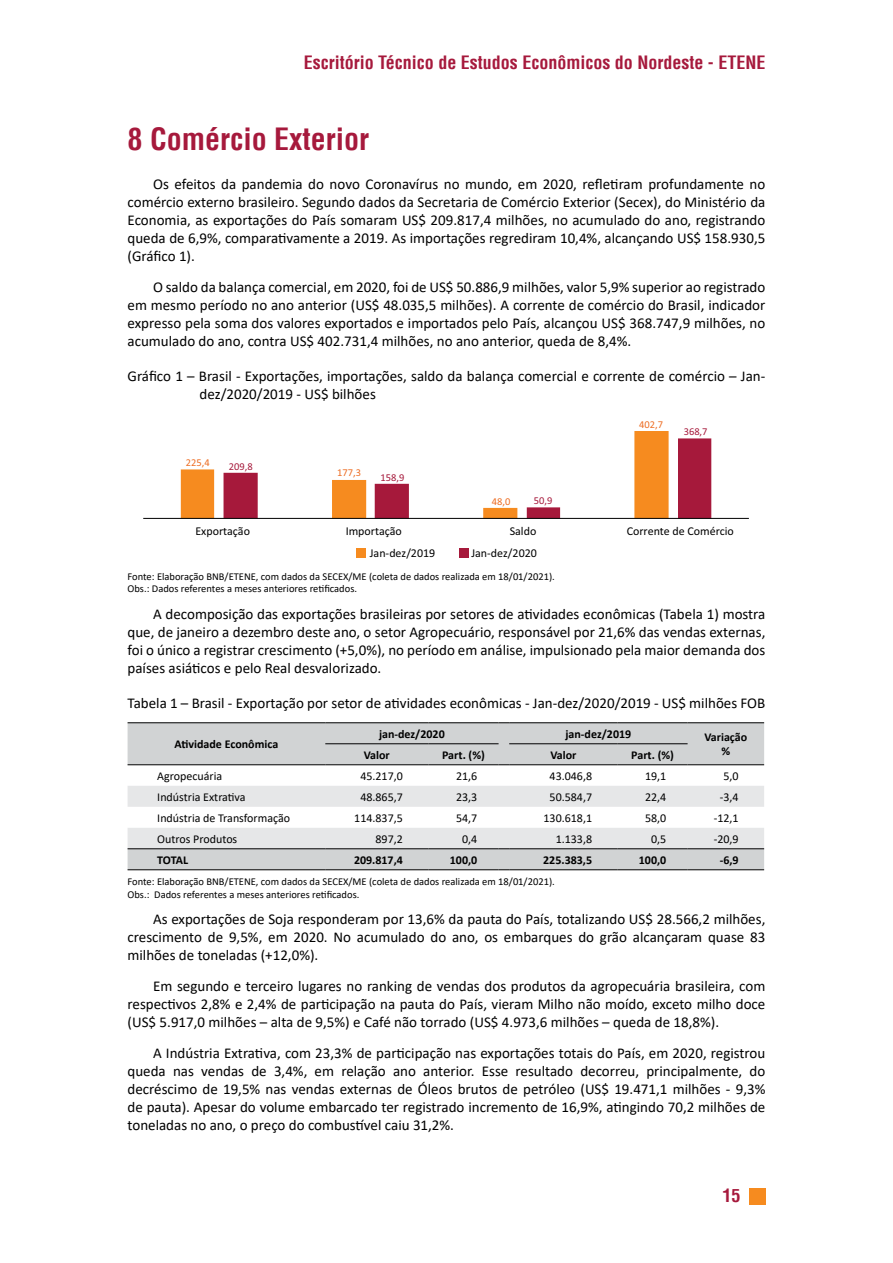
<style>
.page{position:relative;width:893px;height:1263px;background:#fff}
.page>*{position:absolute;margin:0;border:0;box-sizing:border-box;transform-origin:0 0}
.t1{font:700 condensed 30px "Helvetica";color:#a6193c}
.t2{font:700 condensed 18px "Helvetica";color:#a6193c}
.t3{font:15px/18px "Calibri";color:#000;text-align:justify}
.t4{font:12px "Calibri";color:#000}
.t5{font:700 12px "Calibri";color:#000}
.t6{font:10.5px/12.6px "Calibri";color:#000}
.t7{font:10.5px "Calibri";color:#ed6d23}
.t8{font:10.5px "Calibri";color:#a6193b}
</style>
<div class="page">
<div style="left:749px;top:1188px;width:16px;height:17px;background:#f68b1f"></div>
<hr style="left:143px;top:518px;width:606px;height:1px;background:#000">
<svg style="left:181px;top:431px;width:530px;height:87px"></svg>
<div style="left:356px;top:548px;width:9px;height:10px;background:#f68b1f"></div>
<div style="left:459px;top:548px;width:9px;height:10px;background:#a6193b"></div>
<svg style="left:128px;top:722px;width:636px;height:148px"></svg>
<hr style="left:509px;top:869px;width:109px;height:1px;background:#000">
<hr style="left:618px;top:869px;width:70px;height:1px;background:#000">
<hr style="left:688px;top:869px;width:76px;height:1px;background:#000">
<p class="t2" style="left:304px;top:51px;width:463px">Escritório Técnico de Estudos Econômicos do Nordeste - ETENE</p>
<h1 class="t1" style="left:128px;top:120px;width:243px">8 Comércio Exterior</h1>
<p class="t3" style="left:128px;top:175px;width:639px;text-indent:26px">Os efeitos da pandemia do novo Coronavírus no mundo, em 2020, refletiram profundamente no comércio externo brasileiro. Segundo dados da Secretaria de Comércio Exterior (Secex), do Ministério da Economia, as exportações do País somaram US$ 209.817,4 milhões, no acumulado do ano, registrando queda de 6,9%, comparativamente a 2019. As importações regrediram 10,4%, alcançando US$ 158.930,5 (Gráfico 1).</p>
<p class="t3" style="left:128px;top:278px;width:639px;text-indent:26px">O saldo da balança comercial, em 2020, foi de US$ 50.886,9 milhões, valor 5,9% superior ao registrado em mesmo período no ano anterior (US$ 48.035,5 milhões). A corrente de comércio do Brasil, indicador expresso pela soma dos valores exportados e importados pelo País, alcançou US$ 368.747,9 milhões, no acumulado do ano, contra US$ 402.731,4 milhões, no ano anterior, queda de 8,4%.</p>
<p class="t3" style="left:200px;top:367px;width:567px;text-indent:-72px">Gráfico 1 – Brasil - Exportações, importações, saldo da balança comercial e corrente de comércio – Jan&shy;dez/2020/2019 - US$ bilhões</p>
<p class="t7" style="left:186px;top:459px;width:25px">225,4</p>
<p class="t8" style="left:229px;top:462px;width:25px">209,8</p>
<p class="t7" style="left:337px;top:469px;width:25px">177,3</p>
<p class="t8" style="left:380px;top:473px;width:25px">158,9</p>
<p class="t7" style="left:492px;top:497px;width:20px">48,0</p>
<p class="t8" style="left:534px;top:496px;width:20px">50,9</p>
<p class="t7" style="left:639px;top:420px;width:25px">402,7</p>
<p class="t8" style="left:684px;top:428px;width:25px">368,7</p>
<p class="t4" style="left:195px;top:526px;width:56px">Exportação</p>
<p class="t4" style="left:346px;top:526px;width:58px">Importação</p>
<p class="t4" style="left:510px;top:526px;width:28px">Saldo</p>
<p class="t4" style="left:627px;top:526px;width:109px">Corrente de Comércio</p>
<p class="t4" style="left:370px;top:548px;width:67px">Jan-dez/2019</p>
<p class="t4" style="left:471px;top:548px;width:67px">Jan-dez/2020</p>
<p class="t6" style="left:128px;top:570px;width:429px">Fonte: Elaboração BNB/ETENE, com dados da SECEX/ME (coleta de dados realizada em 18/01/2021).<br>Obs.: Dados referentes a meses anteriores retificados.</p>
<p class="t3" style="left:128px;top:604px;width:639px;text-indent:26px">A decomposição das exportações brasileiras por setores de atividades econômicas (Tabela 1) mostra que, de janeiro a dezembro deste ano, o setor Agropecuário, responsável por 21,6% das vendas externas, foi o único a registrar crescimento (+5,0%), no período em análise, impulsionado pela maior demanda dos países asiáticos e pelo Real desvalorizado.</p>
<p class="t3" style="left:128px;top:693px;width:639px">Tabela 1 – Brasil - Exportação por setor de atividades econômicas - Jan-dez/2020/2019 - US$ milhões FOB</p>
<p class="t5" style="left:175px;top:736px;width:105px">Atividade Econômica</p>
<p class="t5" style="left:379px;top:725px;width:67px">jan-dez/2020</p>
<p class="t5" style="left:565px;top:725px;width:67px">jan-dez/2019</p>
<p class="t5" style="left:704px;top:729px;width:44px">Variação</p>
<p class="t5" style="left:364px;top:746px;width:28px">Valor</p>
<p class="t5" style="left:442px;top:746px;width:44px">Part. (%)</p>
<p class="t5" style="left:550px;top:746px;width:28px">Valor</p>
<p class="t5" style="left:631px;top:746px;width:44px">Part. (%)</p>
<p class="t5" style="left:721px;top:743px;width:10px">%</p>
<p class="t4" style="left:157px;top:767px;width:66px">Agropecuária</p>
<p class="t4" style="left:360px;top:767px;width:44px">45.217,0</p>
<p class="t4" style="left:456px;top:767px;width:23px">21,6</p>
<p class="t4" style="left:550px;top:767px;width:44px">43.046,8</p>
<p class="t4" style="left:645px;top:767px;width:23px">19,1</p>
<p class="t4" style="left:723px;top:767px;width:17px">5,0</p>
<p class="t4" style="left:157px;top:788px;width:90px">Indústria Extrativa</p>
<p class="t4" style="left:360px;top:788px;width:44px">48.865,7</p>
<p class="t4" style="left:456px;top:788px;width:23px">23,3</p>
<p class="t4" style="left:550px;top:788px;width:44px">50.584,7</p>
<p class="t4" style="left:645px;top:788px;width:23px">22,4</p>
<p class="t4" style="left:720px;top:788px;width:20px">-3,4</p>
<p class="t4" style="left:157px;top:809px;width:134px">Indústria de Transformação</p>
<p class="t4" style="left:354px;top:809px;width:50px">114.837,5</p>
<p class="t4" style="left:456px;top:809px;width:23px">54,7</p>
<p class="t4" style="left:543px;top:809px;width:50px">130.618,1</p>
<p class="t4" style="left:645px;top:809px;width:23px">58,0</p>
<p class="t4" style="left:714px;top:809px;width:26px">-12,1</p>
<p class="t4" style="left:157px;top:830px;width:82px">Outros Produtos</p>
<p class="t4" style="left:376px;top:830px;width:29px">897,2</p>
<p class="t4" style="left:462px;top:830px;width:17px">0,4</p>
<p class="t4" style="left:556px;top:830px;width:38px">1.133,8</p>
<p class="t4" style="left:651px;top:830px;width:17px">0,5</p>
<p class="t4" style="left:714px;top:830px;width:26px">-20,9</p>
<p class="t5" style="left:157px;top:851px;width:32px">TOTAL</p>
<p class="t5" style="left:354px;top:851px;width:50px">209.817,4</p>
<p class="t5" style="left:450px;top:851px;width:29px">100,0</p>
<p class="t5" style="left:543px;top:851px;width:50px">225.383,5</p>
<p class="t5" style="left:639px;top:851px;width:29px">100,0</p>
<p class="t5" style="left:720px;top:851px;width:20px">-6,9</p>
<p class="t6" style="left:128px;top:875px;width:429px">Fonte: Elaboração BNB/ETENE, com dados da SECEX/ME (coleta de dados realizada em 18/01/2021).<br>Obs.: Dados referentes a meses anteriores retificados.</p>
<p class="t3" style="left:128px;top:910px;width:639px;text-indent:26px">As exportações de Soja responderam por 13,6% da pauta do País, totalizando US$ 28.566,2 milhões, crescimento de 9,5%, em 2020. No acumulado do ano, os embarques do grão alcançaram quase 83 milhões de toneladas (+12,0%).</p>
<p class="t3" style="left:128px;top:977px;width:639px;text-indent:26px">Em segundo e terceiro lugares no ranking de vendas dos produtos da agropecuária brasileira, com respectivos 2,8% e 2,4% de participação na pauta do País, vieram Milho não moído, exceto milho doce (US$ 5.917,0 milhões – alta de 9,5%) e Café não torrado (US$ 4.973,6 milhões – queda de 18,8%).</p>
<p class="t3" style="left:128px;top:1043px;width:639px;text-indent:26px">A Indústria Extrativa, com 23,3% de participação nas exportações totais do País, em 2020, registrou queda nas vendas de 3,4%, em relação ano anterior. Esse resultado decorreu, principalmente, do decréscimo de 19,5% nas vendas externas de Óleos brutos de petróleo (US$ 19.471,1 milhões - 9,3% de pauta). Apesar do volume embarcado ter registrado incremento de 16,9%, atingindo 70,2 milhões de toneladas no ano, o preço do combustível caiu 31,2%.</p>
<p class="t2" style="left:722px;top:1184px;width:19px">15</p>
</div>
